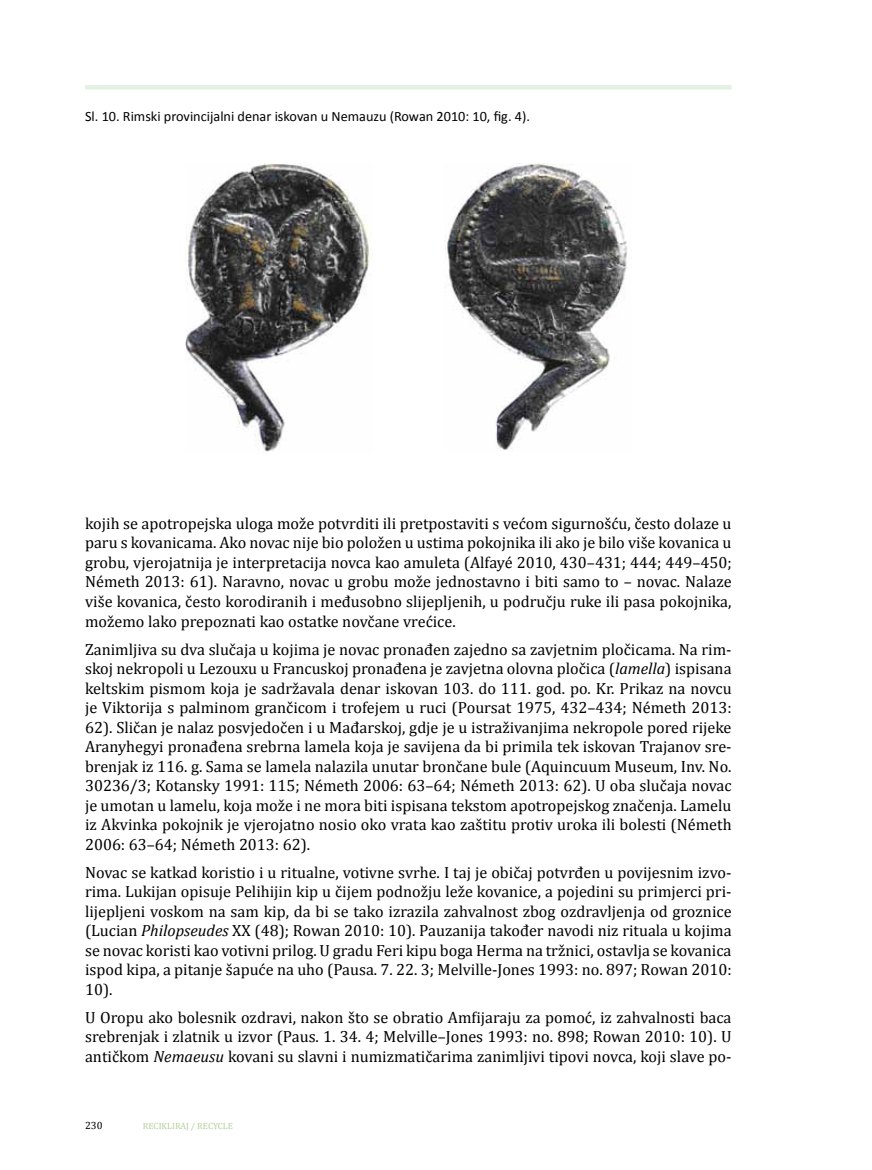
<style>
.page{position:relative;width:872px;height:1170px;background:#fff}
.page>*{position:absolute;margin:0;border:0;box-sizing:border-box;transform-origin:0 0}
.t1{font:16.2px/19.5px "Cambria";color:#000;text-align:justify}
.t2{font:14.25px "Calibri";color:#000}
.t3{font:10.5px "Cambria";color:#000}
.t4{font:9px "Cambria";color:#b0d19a}
.s1{font-style:italic}
</style>
<div class="page">
<img style="left:185px;top:164px;width:185px;height:288px">
<img style="left:444px;top:164px;width:184px;height:286px">
<div style="left:85px;top:85px;width:646px;height:5px;background:#e2f1e1"></div>
<p class="t2" style="left:85px;top:108px;width:446px">Sl. 10. Rimski provincijalni denar iskovan u Nemauzu (Rowan 2010: 10, fig. 4).</p>
<p class="t1" style="left:85px;top:513px;width:648px">kojih se apotropejska uloga može potvrditi ili pretpostaviti s većom sigurnošću, često dolaze u paru s kovanicama. Ako novac nije bio položen u ustima pokojnika ili ako je bilo više kovanica u grobu, vjerojatnija je interpretacija novca kao amuleta (Alfayé 2010, 430–431; 444; 449–450; Németh 2013: 61). Naravno, novac u grobu može jednostavno i biti samo to – novac. Nalaze više kovanica, često korodiranih i međusobno slijepljenih, u području ruke ili pasa pokojnika, možemo lako prepoznati kao ostatke novčane vrećice.</p>
<p class="t1" style="left:85px;top:639px;width:648px">Zanimljiva su dva slučaja u kojima je novac pronađen zajedno sa zavjetnim pločicama. Na rim&shy;skoj nekropoli u Lezouxu u Francuskoj pronađena je zavjetna olovna pločica (<span class="s1">lamella</span>) ispisana keltskim pismom koja je sadržavala denar iskovan 103. do 111. god. po. Kr. Prikaz na novcu je Viktorija s palminom grančicom i trofejem u ruci (Poursat 1975, 432–434; Németh 2013:<br>62). Sličan je nalaz posvjedočen i u Mađarskoj, gdje je u istraživanjima nekropole pored rijeke Aranyhegyi pronađena srebrna lamela koja je savijena da bi primila tek iskovan Trajanov sre&shy;brenjak iz 116. g. Sama se lamela nalazila unutar brončane bule (Aquincuum Museum, Inv. No.<br>30236/3; Kotansky 1991: 115; Németh 2006: 63–64; Németh 2013: 62). U oba slučaja novac je umotan u lamelu, koja može i ne mora biti ispisana tekstom apotropejskog značenja. Lamelu iz Akvinka pokojnik je vjerojatno nosio oko vrata kao zaštitu protiv uroka ili bolesti (Németh 2006: 63–64; Németh 2013: 62).</p>
<p class="t1" style="left:85px;top:862px;width:648px">Novac se katkad koristio i u ritualne, votivne svrhe. I taj je običaj potvrđen u povijesnim izvo&shy;rima. Lukijan opisuje Pelihijin kip u čijem podnožju leže kovanice, a pojedini su primjerci pri&shy;lijepljeni voskom na sam kip, da bi se tako izrazila zahvalnost zbog ozdravljenja od groznice (Lucian <span class="s1">Philopseudes</span> XX (48); Rowan 2010: 10). Pauzanija također navodi niz rituala u kojima se novac koristi kao votivni prilog. U gradu Feri kipu boga Herma na tržnici, ostavlja se kovanica ispod kipa, a pitanje šapuće na uho (Pausa. 7. 22. 3; Melville-Jones 1993: no. 897; Rowan 2010:<br>10).</p>
<p class="t1" style="left:85px;top:1007px;width:648px">U Oropu ako bolesnik ozdravi, nakon što se obratio Amfijaraju za pomoć, iz zahvalnosti baca srebrenjak i zlatnik u izvor (Paus. 1. 34. 4; Melville–Jones 1993: no. 898; Rowan 2010: 10). U antičkom <span class="s1">Nemaeusu</span> kovani su slavni i numizmatičarima zanimljivi tipovi novca, koji slave po-</p>
<p class="t3" style="left:85px;top:1119px;width:19px">230</p>
<p class="t4" style="left:143px;top:1120px;width:92px">RECIKLIRAJ / RECYCLE</p>
</div>
